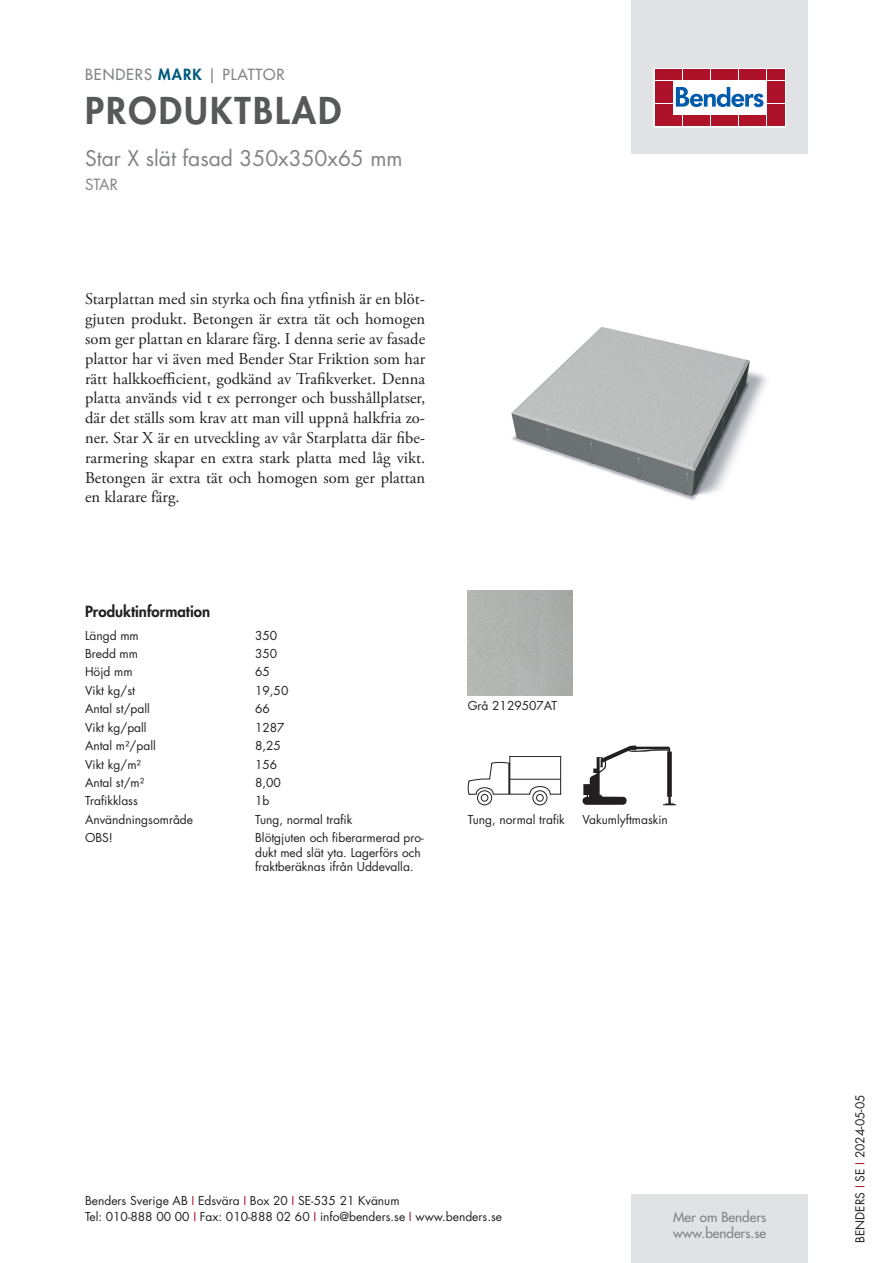
<style>
.page{position:relative;width:893px;height:1263px;background:#fff}
.page>*{position:absolute;margin:0;border:0;box-sizing:border-box;transform-origin:0 0}
.t1{font:800 36px "Futura Std";letter-spacing:.06em;color:#57585a}
.t2{font:21px "Futura Std";color:#808285}
.t3{font:16.5px/19.8px "Adobe Garamond Pro";color:#231f20;text-align:justify}
.t4{font:500 15px "Futura Std";letter-spacing:.06em;color:#808285}
.t5{font:800 15px "Futura Std";color:#231f20}
.t6{font:15px "Futura Std";color:#808285}
.t7{font:500 13.5px/16.2px "Futura Std";color:#808285}
.t8{font:12px/14.4px "Futura Std";color:#231f20}
.s1{font-weight:800;color:#00597d}
.s2{color:#ae1229}
</style>
<div class="page">
<div style="left:631px;top:0;width:177px;height:153px;background:#e1e2e4"></div>
<div style="left:631px;top:1195px;width:177px;height:68px;background:#e1e2e4"></div>
<svg style="left:656px;top:70px;width:128px;height:55px;background:#ebc6cb"></svg>
<div style="left:654px;top:68px;width:132px;height:59px;border:1px solid #fff"></div>
<div style="left:655px;top:70px;width:8px;height:10px;background:#ae1229"></div>
<div style="left:664px;top:70px;width:8px;height:10px;background:#ae1229"></div>
<div style="left:655px;top:81px;width:8px;height:10px;background:#ae1229"></div>
<div style="left:664px;top:81px;width:8px;height:10px;background:#ae1229"></div>
<div style="left:655px;top:93px;width:8px;height:10px;background:#ae1229"></div>
<div style="left:664px;top:93px;width:8px;height:10px;background:#ae1229"></div>
<div style="left:655px;top:104px;width:8px;height:11px;background:#ae1229"></div>
<div style="left:664px;top:104px;width:8px;height:11px;background:#ae1229"></div>
<div style="left:655px;top:116px;width:8px;height:10px;background:#ae1229"></div>
<div style="left:664px;top:116px;width:8px;height:10px;background:#ae1229"></div>
<div style="left:674px;top:70px;width:8px;height:10px;background:#ae1229"></div>
<div style="left:683px;top:70px;width:8px;height:10px;background:#ae1229"></div>
<div style="left:692px;top:70px;width:8px;height:10px;background:#ae1229"></div>
<div style="left:702px;top:70px;width:8px;height:10px;background:#ae1229"></div>
<div style="left:711px;top:70px;width:8px;height:10px;background:#ae1229"></div>
<div style="left:720px;top:70px;width:8px;height:10px;background:#ae1229"></div>
<div style="left:730px;top:70px;width:8px;height:10px;background:#ae1229"></div>
<div style="left:739px;top:70px;width:8px;height:10px;background:#ae1229"></div>
<div style="left:748px;top:70px;width:8px;height:10px;background:#ae1229"></div>
<div style="left:758px;top:70px;width:8px;height:10px;background:#ae1229"></div>
<div style="left:674px;top:116px;width:8px;height:10px;background:#ae1229"></div>
<div style="left:683px;top:116px;width:8px;height:10px;background:#ae1229"></div>
<div style="left:692px;top:116px;width:8px;height:10px;background:#ae1229"></div>
<div style="left:702px;top:116px;width:8px;height:10px;background:#ae1229"></div>
<div style="left:711px;top:116px;width:8px;height:10px;background:#ae1229"></div>
<div style="left:720px;top:116px;width:8px;height:10px;background:#ae1229"></div>
<div style="left:730px;top:116px;width:8px;height:10px;background:#ae1229"></div>
<div style="left:739px;top:116px;width:8px;height:10px;background:#ae1229"></div>
<div style="left:748px;top:116px;width:8px;height:10px;background:#ae1229"></div>
<div style="left:758px;top:116px;width:8px;height:10px;background:#ae1229"></div>
<div style="left:767px;top:70px;width:8px;height:10px;background:#ae1229"></div>
<div style="left:776px;top:70px;width:8px;height:10px;background:#ae1229"></div>
<div style="left:767px;top:81px;width:8px;height:10px;background:#ae1229"></div>
<div style="left:776px;top:81px;width:8px;height:10px;background:#ae1229"></div>
<div style="left:767px;top:93px;width:8px;height:10px;background:#ae1229"></div>
<div style="left:776px;top:93px;width:8px;height:10px;background:#ae1229"></div>
<div style="left:767px;top:104px;width:8px;height:11px;background:#ae1229"></div>
<div style="left:776px;top:104px;width:8px;height:11px;background:#ae1229"></div>
<div style="left:767px;top:116px;width:8px;height:10px;background:#ae1229"></div>
<div style="left:776px;top:116px;width:8px;height:10px;background:#ae1229"></div>
<svg style="left:676px;top:87px;width:87px;height:20px;background:#8ab3d7"></svg>
<img style="left:511px;top:327px;width:257px;height:174px">
<img style="left:468px;top:590px;width:105px;height:105px">
<svg style="left:468px;top:756px;width:93px;height:49px"></svg>
<svg style="left:583px;top:745px;width:93px;height:60px"></svg>
<p class="t4" style="left:85px;top:65px;width:201px">BENDERS <span class="s1">MARK</span> | PLATTOR</p>
<h1 class="t1" style="left:85px;top:87px;width:258px">PRODUKTBLAD</h1>
<p class="t2" style="left:85px;top:144px;width:319px">Star X slät fasad 350x350x65 mm</p>
<p class="t6" style="left:85px;top:175px;width:34px">STAR</p>
<p class="t3" style="left:85px;top:290px;width:342px">Starplattan med sin styrka och fina ytfinish är en blöt&shy;gjuten produkt. Betongen är extra tät och homogen som ger plattan en klarare färg. I denna serie av fasade plattor har vi även med Bender Star Friktion som har rätt halkkoefficient, godkänd av Trafikverket. Denna platta används vid t ex perronger och busshållplatser, där det ställs som krav att man vill uppnå halkfria zo&shy;ner. Star X är en utveckling av vår Starplatta där fibe&shy;rarmering skapar en extra stark platta med låg vikt.<br>Betongen är extra tät och homogen som ger plattan en klarare färg.</p>
<p class="t5" style="left:85px;top:602px;width:127px">Produktinformation</p>
<p class="t8" style="left:85px;top:628px;width:55px">Längd mm</p>
<p class="t8" style="left:255px;top:628px;width:24px">350</p>
<p class="t8" style="left:85px;top:647px;width:55px">Bredd mm</p>
<p class="t8" style="left:255px;top:647px;width:24px">350</p>
<p class="t8" style="left:85px;top:665px;width:49px">Höjd mm</p>
<p class="t8" style="left:255px;top:665px;width:16px">65</p>
<p class="t8" style="left:85px;top:683px;width:51px">Vikt kg/st</p>
<p class="t8" style="left:255px;top:683px;width:35px">19,50</p>
<p class="t8" style="left:85px;top:702px;width:66px">Antal st/pall</p>
<p class="t8" style="left:255px;top:702px;width:16px">66</p>
<p class="t8" style="left:85px;top:720px;width:63px">Vikt kg/pall</p>
<p class="t8" style="left:255px;top:720px;width:31px">1287</p>
<p class="t8" style="left:85px;top:739px;width:72px">Antal m²/pall</p>
<p class="t8" style="left:255px;top:739px;width:27px">8,25</p>
<p class="t8" style="left:85px;top:757px;width:57px">Vikt kg/m²</p>
<p class="t8" style="left:255px;top:757px;width:24px">156</p>
<p class="t8" style="left:85px;top:775px;width:61px">Antal st/m²</p>
<p class="t8" style="left:255px;top:775px;width:27px">8,00</p>
<p class="t8" style="left:85px;top:794px;width:54px">Trafikklass</p>
<p class="t8" style="left:255px;top:794px;width:16px">1b</p>
<p class="t8" style="left:85px;top:812px;width:110px">Användningsområde</p>
<p class="t8" style="left:255px;top:812px;width:99px">Tung, normal trafik</p>
<p class="t8" style="left:85px;top:831px;width:29px">OBS!</p>
<p class="t8" style="left:255px;top:831px;width:170px">Blötgjuten och fiberarmerad pro&shy;dukt med slät yta. Lagerförs och fraktberäknas ifrån Uddevalla.</p>
<p class="t8" style="left:468px;top:698px;width:91px">Grå 2129507AT</p>
<p class="t8" style="left:468px;top:812px;width:99px">Tung, normal trafik</p>
<p class="t8" style="left:583px;top:812px;width:87px">Vakumlyftmaskin</p>
<p class="t8" style="left:85px;top:1192px;width:418px;line-height:16.5px">Benders Sverige AB <span class="s2">I</span> Edsvära <span class="s2">I</span> Box 20 <span class="s2">I</span> SE-535 21 Kvänum<br>Tel: 010-888 00 00 <span class="s2">I</span> Fax: 010-888 02 60 <span class="s2">I</span> info@benders.se <span class="s2">I</span> www.benders.se</p>
<p class="t7" style="left:673px;top:1209px;width:95px">Mer om Benders www.benders.se</p>
<p class="t8" style="left:853px;top:1243px;width:150px;rotate:-90deg">BENDERS <span class="s2">I</span> SE <span class="s2">I</span> 2024-05-05</p>
</div>
